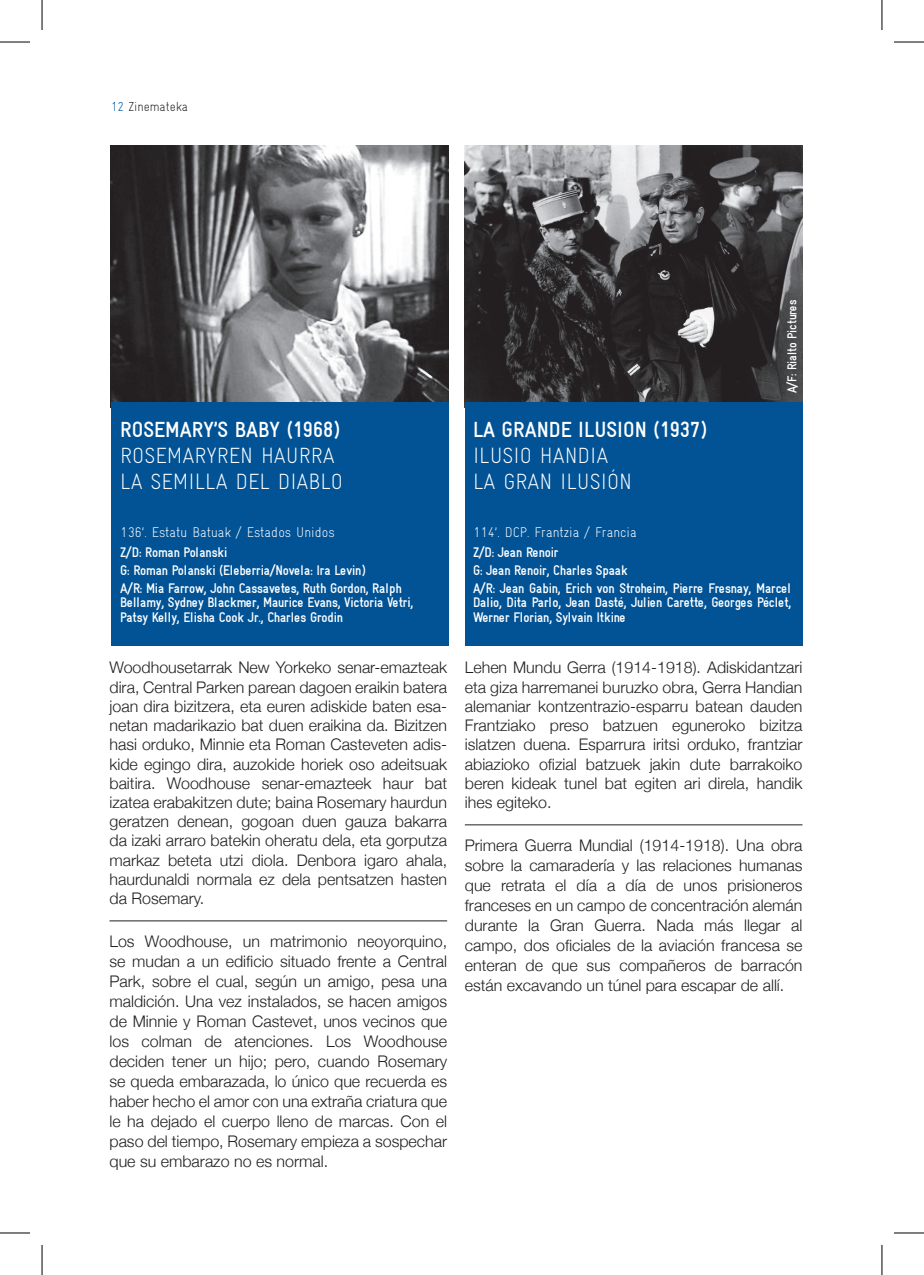
<style>
.page{position:relative;width:924px;height:1275px;background:#fff}
.page>*{position:absolute;margin:0;border:0;box-sizing:border-box;transform-origin:0 0}
.t1{font:22px/26.4px "Alhondiga Bilbao Light Condensed L";color:#fff}
.t2{font:700 condensed 22px "Alhondiga Bilbao";color:#fff}
.t3{font:300 16px/19.2px "Helvetica Neue";color:#231f20;text-align:justify}
.t4{font:700 condensed 14px/17.6px "Alhondiga Bilbao";letter-spacing:-.015em;color:#fff}
.t5{font:14px "Alhondiga Bilbao Light Condensed L";color:#fff}
.t6{font:700 condensed 13px "Alhondiga Bilbao";letter-spacing:-.015em;color:#fff}
.t7{font:13px "Alhondiga Bilbao Light Condensed L";color:#231f20}
.s1{color:#015396}
</style>
<div class="page">
<img style="left:111px;top:145px;width:337px;height:257px">
<img style="left:464px;top:145px;width:338px;height:257px">
<hr style="left:109px;top:920px;width:338px;height:1px;background:#231f20">
<hr style="left:464px;top:824px;width:338px;height:1px;background:#231f20">
<div style="left:111px;top:402px;width:337px;height:243px;background:#015396"></div>
<div style="left:464px;top:402px;width:338px;height:243px;background:#015396"></div>
<hr style="left:0;top:42px;width:30px;height:1px;background:#000">
<hr style="left:893px;top:42px;width:30px;height:1px;background:#000">
<hr style="left:0;top:1232px;width:30px;height:1px;background:#000">
<hr style="left:893px;top:1232px;width:30px;height:1px;background:#000">
<hr style="left:42px;top:0;width:1px;height:30px;background:#000">
<hr style="left:42px;top:1245px;width:1px;height:30px;background:#000">
<hr style="left:881px;top:0;width:1px;height:30px;background:#000">
<hr style="left:881px;top:1245px;width:1px;height:30px;background:#000">
<p class="t7" style="left:111px;top:99px;width:79px"><span class="s1">12</span> Zinemateka</p>
<h1 class="t2" style="left:120px;top:417px;width:221px">ROSEMARY’S BABY (1968)</h1>
<h1 class="t1" style="left:120px;top:442px;width:224px">ROSEMARYREN HAURRA<br>LA SEMILLA DEL DIABLO</h1>
<p class="t5" style="left:120px;top:524px;width:216px">136’. Estatu Batuak / Estados Unidos</p>
<p class="t4" style="left:120px;top:543px;width:283px">Z/D: Roman Polanski<br>G: Roman Polanski (Eleberria/Novela: Ira Levin)<br>A/R: Mia Farrow, John Cassavetes, Ruth Gordon, Ralph</p>
<p class="t4" style="left:120px;top:595px;width:294px;line-height:14.8px">Bellamy, Sydney Blackmer, Maurice Evans, Victoria Vetri,<br>Patsy Kelly, Elisha Cook Jr., Charles Grodin</p>
<p class="t3" style="left:109px;top:657px;width:339px">Woodhousetarrak New Yorkeko senar-emazteak dira, Central Parken parean dagoen eraikin batera joan dira bizitzera, eta euren adiskide baten esa&shy;netan madarikazio bat duen eraikina da. Bizitzen hasi orduko, Minnie eta Roman Casteveten adis&shy;kide egingo dira, auzokide horiek oso adeitsuak baitira. Woodhouse senar-emazteek haur bat izatea erabakitzen dute; baina Rosemary haurdun geratzen denean, gogoan duen gauza bakarra da izaki arraro batekin oheratu dela, eta gorputza markaz beteta utzi diola. Denbora igaro ahala, haurdunaldi normala ez dela pentsatzen hasten da Rosemary.</p>
<p class="t3" style="left:109px;top:929px;width:339px;line-height:20px">Los Woodhouse, un matrimonio neoyorquino, se mudan a un edificio situado frente a Central Park, sobre el cual, según un amigo, pesa una maldición. Una vez instalados, se hacen amigos de Minnie y Roman Castevet, unos vecinos que los colman de atenciones. Los Woodhouse deciden tener un hijo; pero, cuando Rosemary se queda embarazada, lo único que recuerda es haber hecho el amor con una extraña criatura que le ha dejado el cuerpo lleno de marcas. Con el paso del tiempo, Rosemary empieza a sospechar que su embarazo no es normal.</p>
<h1 class="t2" style="left:473px;top:417px;width:235px">LA GRANDE ILUSION (1937)</h1>
<h1 class="t1" style="left:473px;top:442px;width:160px">ILUSIO HANDIA<br>LA GRAN ILUSIÓN</h1>
<p class="t6" style="left:784px;top:393px;width:95px;rotate:-90deg">A/F: Rialto Pictures</p>
<p class="t5" style="left:473px;top:524px;width:165px">114’. DCP. Frantzia / Francia</p>
<p class="t4" style="left:473px;top:543px;width:320px">Z/D: Jean Renoir<br>G: Jean Renoir, Charles Spaak<br>A/R: Jean Gabin, Erich von Stroheim, Pierre Fresnay, Marcel</p>
<p class="t4" style="left:473px;top:595px;width:320px;line-height:14.8px">Dalio, Dita Parlo, Jean Dasté, Julien Carette, Georges Péclet,<br>Werner Florian, Sylvain Itkine</p>
<p class="t3" style="left:464px;top:657px;width:339px">Lehen Mundu Gerra (1914-1918). Adiskidantzari eta giza harremanei buruzko obra, Gerra Handian alemaniar kontzentrazio-esparru batean dauden Frantziako preso batzuen eguneroko bizitza islatzen duena. Esparrura iritsi orduko, frantziar abiazioko ofizial batzuek jakin dute barrakoiko beren kideak tunel bat egiten ari direla, handik ihes egiteko.</p>
<p class="t3" style="left:464px;top:833px;width:339px;line-height:20px">Primera Guerra Mundial (1914-1918). Una obra sobre la camaradería y las relaciones humanas que retrata el día a día de unos prisioneros franceses en un campo de concentración alemán durante la Gran Guerra. Nada más llegar al campo, dos oficiales de la aviación francesa se enteran de que sus compañeros de barracón están excavando un túnel para escapar de allí.</p>
</div>
